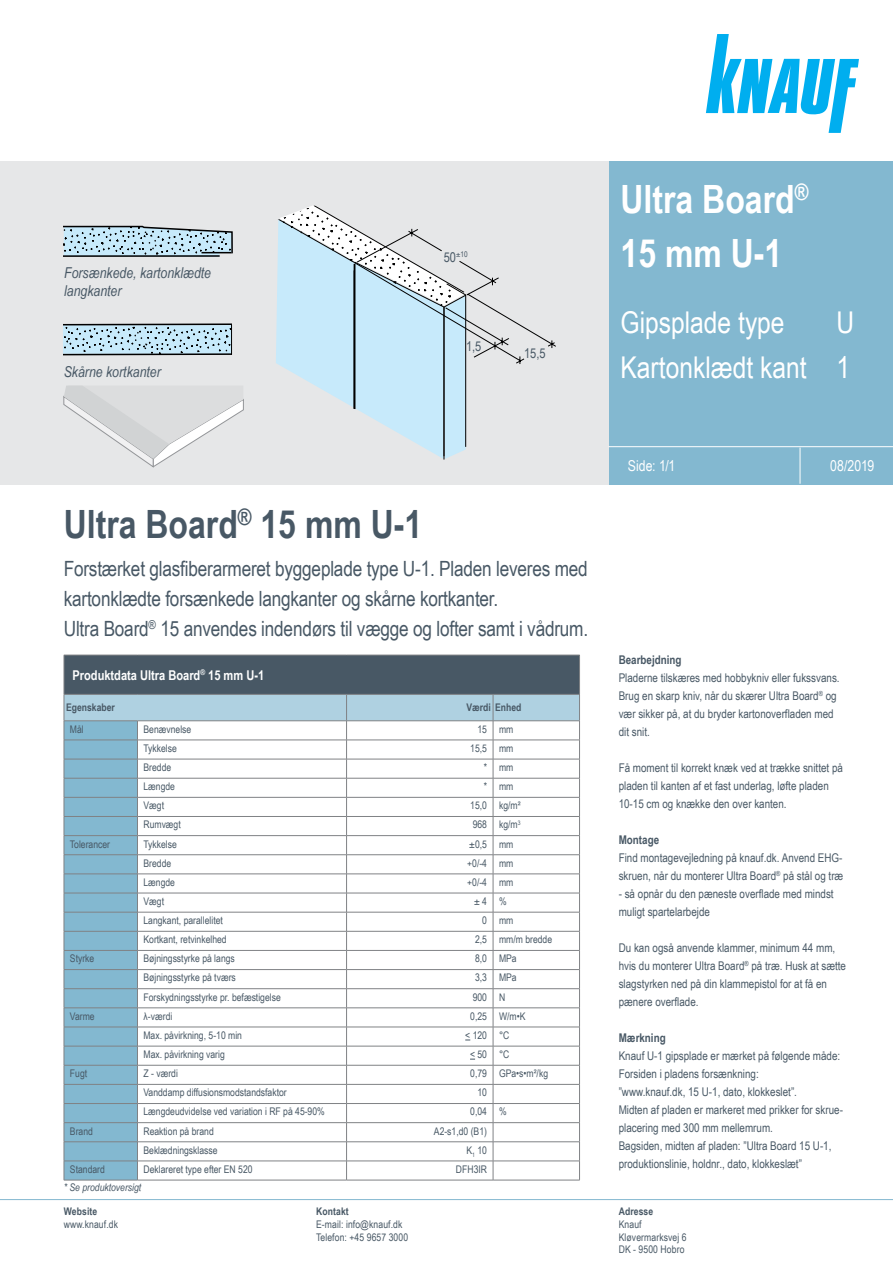
<style>
.page{position:relative;width:893px;height:1263px;background:#fff}
.page>*{position:absolute;margin:0;border:0;box-sizing:border-box;transform-origin:0 0}
.t1{font:700 39px/53.6px "Arial Narrow";color:#fff}
.t2{font:700 39px "Arial Narrow";color:#485865}
.t3{font:30px/45px "Arial Narrow";color:#fff;text-align:right}
.t4{font:21px/30px "Arial Narrow";letter-spacing:-.01em;color:#485865}
.t5{font:italic 15px/18px "Arial Narrow";color:#485865}
.t6{font:15px "Arial Narrow";letter-spacing:.005em;color:#fff}
.t7{font:700 13.5px "Arial Narrow";color:#fff}
.t8{font:13.5px "Arial Narrow";color:#485865}
.t9{font:12px/18px "Arial Narrow";color:#485865}
.t10{font:700 12px "Arial Narrow";color:#485865}
.t11{font:10.5px/12.6px "Arial Narrow";color:#485865}
.t12{font:700 10.5px "Arial Narrow";color:#485865}
.t13{font:italic 10.5px "Arial Narrow";color:#485865}
.t14{font:7.8px "Arial Narrow";color:#485865}
.s1{font-size:13.5px}
</style>
<div class="page">
<div style="left:608px;top:162px;width:285px;height:323px;background:#83b8d0"></div>
<div style="left:0;top:162px;width:608px;height:323px;background:#e6e7e8"></div>
<hr style="left:608px;top:446px;width:285px;height:1px;background:#fff">
<hr style="left:800px;top:448px;width:1px;height:36px;background:#fff">
<svg style="left:0;top:1199px;width:893px;height:2px"></svg>
<svg style="left:706px;top:34px;width:153px;height:99px"></svg>
<svg style="left:64px;top:386px;width:179px;height:81px"></svg>
<svg style="left:276px;top:205px;width:280px;height:255px"></svg>
<svg style="left:64px;top:225px;width:169px;height:32px;background:#a7c1ce"></svg>
<hr style="left:201px;top:252px;width:30px;height:1px;background:#000">
<svg style="left:64px;top:323px;width:169px;height:32px;background:#a7c3d1"></svg>
<hr style="left:231px;top:325px;width:1px;height:30px;background:#000">
<div style="left:64px;top:655px;width:515px;height:39px;background:#485865"></div>
<hr style="left:64px;top:655px;width:73px;height:1px;background:#808285">
<hr style="left:64px;top:655px;width:1px;height:39px;background:#808285">
<hr style="left:137px;top:655px;width:210px;height:1px;background:#808285">
<hr style="left:347px;top:655px;width:146px;height:1px;background:#808285">
<hr style="left:493px;top:655px;width:87px;height:1px;background:#808285">
<hr style="left:579px;top:655px;width:1px;height:39px;background:#808285">
<hr style="left:64px;top:1180px;width:73px;height:1px;background:#808285">
<hr style="left:137px;top:1180px;width:210px;height:1px;background:#808285">
<hr style="left:347px;top:1180px;width:146px;height:1px;background:#808285">
<hr style="left:493px;top:1180px;width:87px;height:1px;background:#808285">
<svg style="left:64px;top:694px;width:516px;height:486px"></svg>
<p class="t5" style="left:64px;top:264px;width:148px">Forsænkede, kartonklædte langkanter</p>
<p class="t5" style="left:64px;top:363px;width:99px">Skårne kortkanter</p>
<p class="t14" style="left:444px;top:249px;width:25px"><span class="s1">50</span>±10</p>
<p class="t8" style="left:466px;top:336px;width:17px">1,5</p>
<p class="t8" style="left:524px;top:343px;width:23px">15,5</p>
<h1 class="t1" style="left:621px;top:171px;width:189px">Ultra Board<sup>®<br></sup>15 mm U-1</h1>
<h2 class="t3" style="left:621px;top:299px;width:166px">Gipsplade type</h2>
<h2 class="t3" style="left:621px;top:299px;width:235px">U<br>Kartonklædt kant 1</h2>
<h1 class="t2" style="left:64px;top:495px;width:360px">Ultra Board<sup>®</sup> 15 mm U-1</h1>
<h3 class="t4" style="left:64px;top:553px;width:526px">Forstærket glasfiberarmeret byggeplade type U-1. Pladen leveres med kartonklædte forsænkede langkanter og skårne kortkanter.<br>Ultra Board<sup>®</sup> 15 anvendes indendørs til vægge og lofter samt i vådrum.</h3>
<p class="t7" style="left:72px;top:665px;width:193px">Produktdata Ultra Board<sup>®</sup> 15 mm U-1</p>
<p class="t12" style="left:66px;top:700px;width:50px">Egenskaber</p>
<p class="t12" style="left:466px;top:700px;width:56px">Værdi Enhed</p>
<p class="t11" style="left:70px;top:722px;width:15px">Mål</p>
<p class="t11" style="left:143px;top:722px;width:49px">Benævnelse</p>
<p class="t11" style="left:477px;top:722px;width:37px">15 mm</p>
<p class="t11" style="left:143px;top:741px;width:35px">Tykkelse</p>
<p class="t11" style="left:470px;top:741px;width:45px">15,5 mm</p>
<p class="t11" style="left:143px;top:760px;width:29px">Bredde</p>
<p class="t11" style="left:484px;top:760px;width:31px">* mm</p>
<p class="t11" style="left:143px;top:780px;width:33px">Længde</p>
<p class="t11" style="left:484px;top:780px;width:31px">* mm</p>
<p class="t11" style="left:143px;top:799px;width:22px">Vægt</p>
<p class="t11" style="left:470px;top:799px;width:52px">15,0 kg/m²</p>
<p class="t11" style="left:143px;top:818px;width:39px">Rumvægt</p>
<p class="t11" style="left:473px;top:818px;width:49px">968 kg/m<sup>3</sup></p>
<p class="t11" style="left:70px;top:837px;width:42px">Tolerancer</p>
<p class="t11" style="left:143px;top:837px;width:35px">Tykkelse</p>
<p class="t11" style="left:469px;top:837px;width:46px">±0,5 mm</p>
<p class="t11" style="left:143px;top:856px;width:29px">Bredde</p>
<p class="t11" style="left:467px;top:856px;width:48px">+0/-4 mm</p>
<p class="t11" style="left:143px;top:875px;width:33px">Længde</p>
<p class="t11" style="left:467px;top:875px;width:48px">+0/-4 mm</p>
<p class="t11" style="left:143px;top:894px;width:22px">Vægt</p>
<p class="t11" style="left:474px;top:894px;width:34px">± 4 %</p>
<p class="t11" style="left:143px;top:914px;width:81px">Langkant, parallelitet</p>
<p class="t11" style="left:482px;top:914px;width:33px">0 mm</p>
<p class="t11" style="left:143px;top:933px;width:85px">Kortkant, retvinkelhed</p>
<p class="t11" style="left:475px;top:933px;width:79px">2,5 mm/m bredde</p>
<p class="t11" style="left:70px;top:952px;width:26px">Styrke</p>
<p class="t11" style="left:143px;top:952px;width:93px">Bøjningsstyrke på langs</p>
<p class="t11" style="left:475px;top:952px;width:43px">8,0 MPa</p>
<p class="t11" style="left:143px;top:971px;width:94px">Bøjningsstyrke på tværs</p>
<p class="t11" style="left:475px;top:971px;width:43px">3,3 MPa</p>
<p class="t11" style="left:143px;top:990px;width:139px">Forskydningsstyrke pr. befæstigelse</p>
<p class="t11" style="left:473px;top:990px;width:34px">900 N</p>
<p class="t11" style="left:70px;top:1009px;width:26px">Varme</p>
<p class="t11" style="left:143px;top:1009px;width:30px">λ-værdi</p>
<p class="t11" style="left:470px;top:1009px;width:57px">0,25 W/m•K</p>
<p class="t11" style="left:143px;top:1028px;width:100px">Max. påvirkning, 5-10 min</p>
<p class="t11" style="left:465px;top:1028px;width:46px">&lt; 120 °C</p>
<p class="t11" style="left:143px;top:1047px;width:83px">Max. påvirkning varig</p>
<p class="t11" style="left:470px;top:1047px;width:41px">&lt; 50 °C</p>
<p class="t11" style="left:70px;top:1067px;width:19px">Fugt</p>
<p class="t11" style="left:143px;top:1067px;width:36px">Z - værdi</p>
<p class="t11" style="left:470px;top:1067px;width:79px">0,79 GPa•s•m²/kg</p>
<p class="t11" style="left:143px;top:1086px;width:145px">Vanddamp diffusionsmodstandsfaktor</p>
<p class="t11" style="left:477px;top:1086px;width:11px">10</p>
<p class="t11" style="left:143px;top:1105px;width:183px">Længdeudvidelse ved variation i RF på 45-90%</p>
<p class="t11" style="left:470px;top:1105px;width:38px">0,04 %</p>
<p class="t11" style="left:70px;top:1124px;width:24px">Brand</p>
<p class="t11" style="left:143px;top:1124px;width:72px">Reaktion på brand</p>
<p class="t11" style="left:434px;top:1124px;width:55px">A2-s1,d0 (B1)</p>
<p class="t11" style="left:143px;top:1143px;width:76px">Beklædningsklasse</p>
<p class="t11" style="left:467px;top:1143px;width:22px">K<sub>1</sub> 10</p>
<p class="t11" style="left:70px;top:1162px;width:36px">Standard</p>
<p class="t11" style="left:143px;top:1162px;width:111px">Deklareret type efter EN 520</p>
<p class="t11" style="left:456px;top:1162px;width:33px">DFH3IR</p>
<p class="t13" style="left:64px;top:1180px;width:79px">* Se produktoversigt</p>
<p class="t12" style="left:64px;top:1204px;width:35px">Website</p>
<p class="t11" style="left:64px;top:1217px;width:56px">www.knauf.dk</p>
<p class="t12" style="left:316px;top:1204px;width:34px">Kontakt</p>
<p class="t11" style="left:316px;top:1217px;width:94px">E-mail: info@knauf.dk<br>Telefon: +45 9657 3000</p>
<p class="t6" style="left:628px;top:455px;width:49px">Side: 1/1</p>
<p class="t6" style="left:830px;top:455px;width:46px">08/2019</p>
<p class="t10" style="left:619px;top:650px;width:64px">Bearbejdning</p>
<p class="t9" style="left:619px;top:668px;width:222px">Pladerne tilskæres med hobbykniv eller fukssvans.<br>Brug en skarp kniv, når du skærer Ultra Board<sup>®</sup> og vær sikker på, at du bryder kartonoverfladen med dit snit.</p>
<p class="t9" style="left:619px;top:758px;width:226px">Få moment til korrekt knæk ved at trække snittet på pladen til kanten af et fast underlag, løfte pladen<br>10-15 cm og knække den over kanten.</p>
<p class="t10" style="left:619px;top:830px;width:42px">Montage</p>
<p class="t9" style="left:619px;top:848px;width:226px">Find montagevejledning på knauf.dk. Anvend EHG&shy;skruen, når du monterer Ultra Board<sup>®</sup> på stål og træ</p>
<p class="t9" style="left:619px;top:884px;width:216px">- så opnår du den pæneste overflade med mindst muligt spartelarbejde</p>
<p class="t9" style="left:619px;top:938px;width:229px">Du kan også anvende klammer, minimum 44 mm, hvis du monterer Ultra Board<sup>®</sup> på træ. Husk at sætte slagstyrken ned på din klammepistol for at få en pænere overflade.</p>
<p class="t10" style="left:619px;top:1028px;width:49px">Mærkning</p>
<p class="t9" style="left:619px;top:1046px;width:226px">Knauf U-1 gipsplade er mærket på følgende måde:<br>Forsiden i pladens forsænkning:<br>”www.knauf.dk, 15 U-1, dato, klokkeslet”.<br>Midten af pladen er markeret med prikker for skrue&shy;placering med 300 mm mellemrum.<br>Bagsiden, midten af pladen: ”Ultra Board 15 U-1, produktionslinie, holdnr., dato, klokkeslæt”</p>
<p class="t12" style="left:619px;top:1204px;width:36px">Adresse</p>
<p class="t11" style="left:619px;top:1217px;width:69px">Knauf<br>Kløvermarksvej 6<br>DK - 9500 Hobro</p>
</div>
